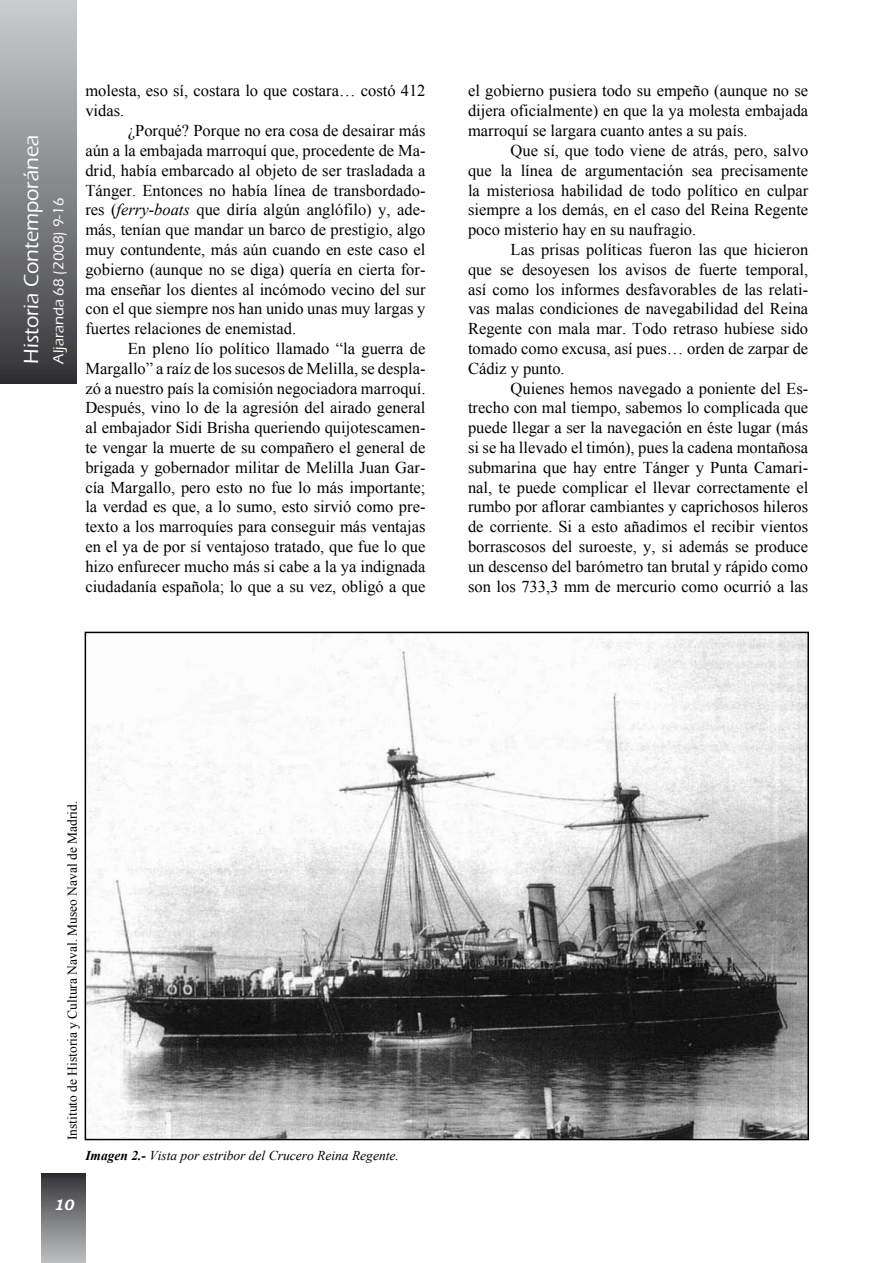
<style>
.page{position:relative;width:893px;height:1263px;background:#fff}
.page>*{position:absolute;margin:0;border:0;box-sizing:border-box;transform-origin:0 0}
.t1{font:500 21px "Eras ITC";color:#fff}
.t2{font:16.5px/19.8px "Times New Roman";color:#000;text-align:justify}
.t3{font:500 15px "Eras ITC";color:#fff}
.t4{font:italic 700 15px "Bookman Old Style";color:#fff}
.t5{font:13.5px "Times New Roman";color:#000}
.t6{font:italic 13.5px "Times New Roman";color:#000}
.s1{font-style:italic}
.s2{font-weight:700}
</style>
<div class="page">
<div style="left:42px;top:1174px;width:43px;height:89px;background:linear-gradient(to bottom,#353538,#c0c2c3)"></div>
<div style="left:0;top:0;width:77px;height:383px;background:linear-gradient(to bottom,#cfd1d2,#363639)"></div>
<img style="left:88px;top:635px;width:718px;height:502px">
<div style="left:85px;top:632px;width:724px;height:508px;border:2px solid #000"></div>
<p class="t1" style="left:19px;top:364px;width:230px;rotate:-90deg">Historia Contemporánea</p>
<p class="t3" style="left:50px;top:364px;width:167px;rotate:-90deg">Aljaranda 68 (2008) 9-16</p>
<p class="t2" style="left:85px;top:81px;width:342px">molesta, eso sí, costara lo que costara… costó 412 vidas.</p>
<p class="t2" style="left:85px;top:120px;width:342px;text-indent:43px">¿Porqué? Porque no era cosa de desairar más aún a la embajada marroquí que, procedente de Ma&shy;drid, había embarcado al objeto de ser trasladada a Tánger. Entonces no había línea de transbordado&shy;res (<span class="s1">ferry-boats</span> que diría algún anglófilo) y, ade&shy;más, tenían que mandar un barco de prestigio, algo muy contundente, más aún cuando en este caso el gobierno (aunque no se diga) quería en cierta for&shy;ma enseñar los dientes al incómodo vecino del sur con el que siempre nos han unido unas muy largas y fuertes relaciones de enemistad.</p>
<p class="t2" style="left:85px;top:338px;width:342px;text-indent:43px">En pleno lío político llamado “la guerra de Margallo” a raíz de los sucesos de Melilla, se despla&shy;zó a nuestro país la comisión negociadora marroquí.<br>Después, vino lo de la agresión del airado general al embajador Sidi Brisha queriendo quijotescamen&shy;te vengar la muerte de su compañero el general de brigada y gobernador militar de Melilla Juan Gar&shy;cía Margallo, pero esto no fue lo más importante; la verdad es que, a lo sumo, esto sirvió como pre&shy;texto a los marroquíes para conseguir más ventajas en el ya de por sí ventajoso tratado, que fue lo que hizo enfurecer mucho más si cabe a la ya indignada ciudadanía española; lo que a su vez, obligó a que</p>
<p class="t2" style="left:468px;top:81px;width:342px">el gobierno pusiera todo su empeño (aunque no se dijera oficialmente) en que la ya molesta embajada marroquí se largara cuanto antes a su país.</p>
<p class="t2" style="left:468px;top:140px;width:342px;text-indent:43px">Que sí, que todo viene de atrás, pero, salvo que la línea de argumentación sea precisamente la misteriosa habilidad de todo político en culpar siempre a los demás, en el caso del Reina Regente poco misterio hay en su naufragio.</p>
<p class="t2" style="left:468px;top:239px;width:342px;text-indent:43px">Las prisas políticas fueron las que hicieron que se desoyesen los avisos de fuerte temporal, así como los informes desfavorables de las relati&shy;vas malas condiciones de navegabilidad del Reina Regente con mala mar. Todo retraso hubiese sido tomado como excusa, así pues… orden de zarpar de Cádiz y punto.</p>
<p class="t2" style="left:468px;top:378px;width:342px;text-indent:43px">Quienes hemos navegado a poniente del Es&shy;trecho con mal tiempo, sabemos lo complicada que puede llegar a ser la navegación en éste lugar (más si se ha llevado el timón), pues la cadena montañosa submarina que hay entre Tánger y Punta Camari&shy;nal, te puede complicar el llevar correctamente el rumbo por aflorar cambiantes y caprichosos hileros de corriente. Si a esto añadimos el recibir vientos borrascosos del suroeste, y, si además se produce un descenso del barómetro tan brutal y rápido como son los 733,3 mm de mercurio como ocurrió a las</p>
<p class="t5" style="left:63px;top:1140px;width:341px;rotate:-90deg">Instituto de Historia y Cultura Naval. Museo Naval de Madrid.</p>
<p class="t6" style="left:85px;top:1146px;width:315px"><span class="s2">Imagen 2.-</span> Vista por estribor del Crucero Reina Regente.</p>
<p class="t4" style="left:53px;top:1194px;width:22px">10</p>
</div>
